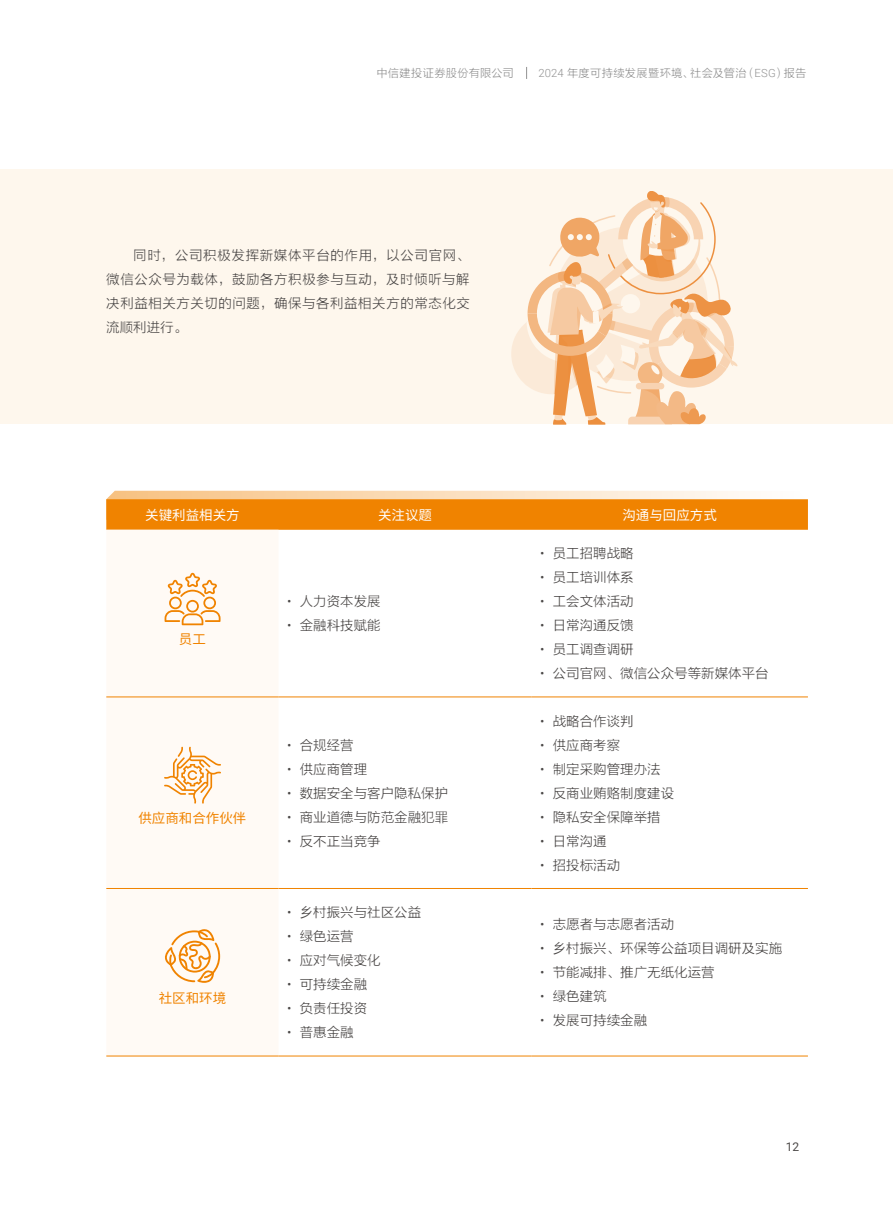
<style>
.page{position:relative;width:893px;height:1212px;background:#fff}
.page>*{position:absolute;margin:0;border:0;box-sizing:border-box;transform-origin:0 0}
.t1{font:13.5px/24px "FZLTXHK";color:#4c4948;text-align:justify}
.t2{font:13.5px "Source Han Sans SC";color:#fff}
.t3{font:13.5px "Source Han Sans SC";color:#f08300}
.t4{font:12px "Roboto";color:#4c4948}
.t5{font:11.25px "FZLTXHK";letter-spacing:.025em;color:#929292}
.s1{font-family:"Roboto";font-weight:300}
</style>
<div class="page">
<svg style="left:526px;top:67px;width:1px;height:12px"></svg>
<div style="left:0;top:169px;width:893px;height:255px;background:#fef7ed"></div>
<svg style="left:106px;top:491px;width:702px;height:39px;background:#f2972a"></svg>
<div style="left:106px;top:572px;width:173px;height:388px;background:#fffaf5"></div>
<hr style="left:106px;top:696px;width:173px;height:1px;background:#f08300">
<hr style="left:279px;top:696px;width:252px;height:1px;background:#f08300">
<hr style="left:531px;top:696px;width:277px;height:1px;background:#f08300">
<hr style="left:106px;top:888px;width:173px;height:1px;background:#f08300">
<hr style="left:106px;top:1055px;width:173px;height:1px;background:#f08300">
<hr style="left:279px;top:888px;width:252px;height:1px;background:#f08300">
<hr style="left:531px;top:888px;width:277px;height:1px;background:#f08300">
<hr style="left:279px;top:1055px;width:252px;height:1px;background:#f08300">
<hr style="left:531px;top:1055px;width:277px;height:1px;background:#f08300">
<svg style="left:165px;top:573px;width:56px;height:52px"></svg>
<svg style="left:164px;top:747px;width:57px;height:57px"></svg>
<svg style="left:165px;top:929px;width:55px;height:54px"></svg>
<svg style="left:511px;top:191px;width:226px;height:234px"></svg>
<p class="t5" style="left:376px;top:67px;width:139px">中信建投证券股份有限公司</p>
<p class="t5" style="left:538px;top:67px;width:269px"><span class="s1">2024</span> 年度可持续发展暨环境、社会及管治（<span class="s1">ESG</span>）报告</p>
<p class="t1" style="left:106px;top:243px;width:365px;text-indent:27px">同时，公司积极发挥新媒体平台的作用，以公司官网、微信公众号为载体，鼓励各方积极参与互动，及时倾听与解决利益相关方关切的问题，确保与各利益相关方的常态化交流顺利进行。</p>
<p class="t2" style="left:145px;top:507px;width:96px">关键利益相关方</p>
<p class="t2" style="left:378px;top:507px;width:56px">关注议题</p>
<p class="t2" style="left:622px;top:507px;width:96px">沟通与回应方式</p>
<p class="t3" style="left:179px;top:631px;width:28px">员工</p>
<p class="t3" style="left:138px;top:811px;width:109px">供应商和合作伙伴</p>
<p class="t3" style="left:159px;top:990px;width:69px">社区和环境</p>
<p class="t1" style="left:287px;top:590px;width:95px"><span class="s1">•</span> 人力资本发展</p>
<p class="t1" style="left:287px;top:614px;width:95px"><span class="s1">•</span> 金融科技赋能</p>
<p class="t1" style="left:287px;top:733px;width:68px"><span class="s1">•</span> 合规经营</p>
<p class="t1" style="left:287px;top:757px;width:82px"><span class="s1">•</span> 供应商管理</p>
<p class="t1" style="left:287px;top:781px;width:163px"><span class="s1">•</span> 数据安全与客户隐私保护</p>
<p class="t1" style="left:287px;top:805px;width:163px"><span class="s1">•</span> 商业道德与防范金融犯罪</p>
<p class="t1" style="left:287px;top:829px;width:95px"><span class="s1">•</span> 反不正当竞争</p>
<p class="t1" style="left:287px;top:901px;width:136px"><span class="s1">•</span> 乡村振兴与社区公益</p>
<p class="t1" style="left:287px;top:925px;width:68px"><span class="s1">•</span> 绿色运营</p>
<p class="t1" style="left:287px;top:949px;width:95px"><span class="s1">•</span> 应对气候变化</p>
<p class="t1" style="left:287px;top:973px;width:82px"><span class="s1">•</span> 可持续金融</p>
<p class="t1" style="left:287px;top:997px;width:82px"><span class="s1">•</span> 负责任投资</p>
<p class="t1" style="left:287px;top:1021px;width:68px"><span class="s1">•</span> 普惠金融</p>
<p class="t1" style="left:540px;top:542px;width:95px"><span class="s1">•</span> 员工招聘战略</p>
<p class="t1" style="left:540px;top:566px;width:95px"><span class="s1">•</span> 员工培训体系</p>
<p class="t1" style="left:540px;top:590px;width:95px"><span class="s1">•</span> 工会文体活动</p>
<p class="t1" style="left:540px;top:614px;width:95px"><span class="s1">•</span> 日常沟通反馈</p>
<p class="t1" style="left:540px;top:638px;width:95px"><span class="s1">•</span> 员工调查调研</p>
<p class="t1" style="left:540px;top:662px;width:230px"><span class="s1">•</span> 公司官网、微信公众号等新媒体平台</p>
<p class="t1" style="left:540px;top:709px;width:95px"><span class="s1">•</span> 战略合作谈判</p>
<p class="t1" style="left:540px;top:733px;width:82px"><span class="s1">•</span> 供应商考察</p>
<p class="t1" style="left:540px;top:757px;width:122px"><span class="s1">•</span> 制定采购管理办法</p>
<p class="t1" style="left:540px;top:781px;width:136px"><span class="s1">•</span> 反商业贿赂制度建设</p>
<p class="t1" style="left:540px;top:805px;width:122px"><span class="s1">•</span> 隐私安全保障举措</p>
<p class="t1" style="left:540px;top:829px;width:68px"><span class="s1">•</span> 日常沟通</p>
<p class="t1" style="left:540px;top:853px;width:82px"><span class="s1">•</span> 招投标活动</p>
<p class="t1" style="left:540px;top:913px;width:136px"><span class="s1">•</span> 志愿者与志愿者活动</p>
<p class="t1" style="left:540px;top:937px;width:244px"><span class="s1">•</span> 乡村振兴、环保等公益项目调研及实施</p>
<p class="t1" style="left:540px;top:961px;width:176px"><span class="s1">•</span> 节能减排、推广无纸化运营</p>
<p class="t1" style="left:540px;top:985px;width:68px"><span class="s1">•</span> 绿色建筑</p>
<p class="t1" style="left:540px;top:1009px;width:109px"><span class="s1">•</span> 发展可持续金融</p>
<p class="t4" style="left:786px;top:1138px;width:15px">12</p>
</div>
